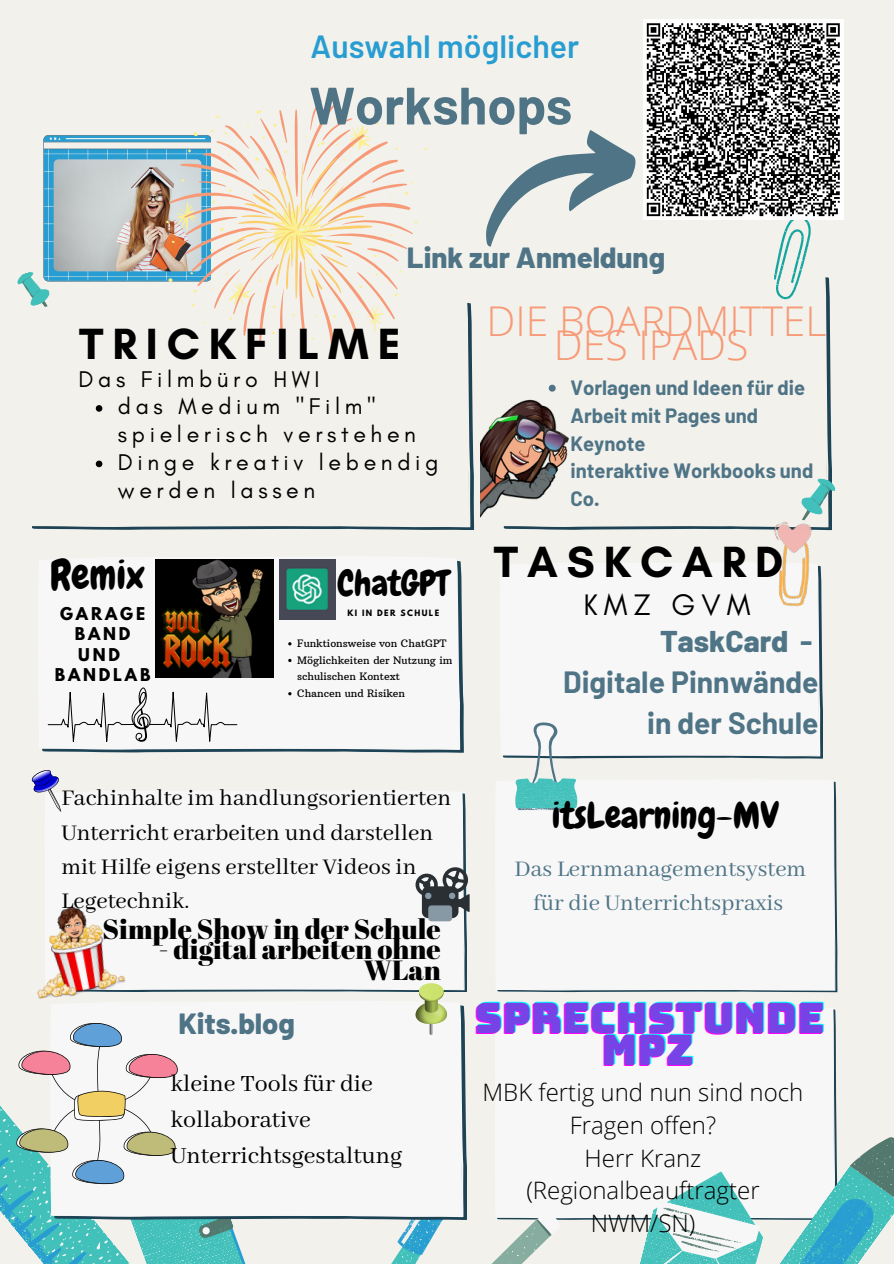
<style>
.page{position:relative;width:894px;height:1264px;background:#fff}
.page>*{position:absolute;margin:0;border:0;box-sizing:border-box;transform-origin:0 0}
.t1{font:700 52.5px "Barlow";color:#4f7486}
.t2{font:700 44.55px "Glacial Indifference";letter-spacing:.2em;color:#000}
.t3{font:42px/31.5px "Bungee";color:#f0f;text-align:center}
.t4{font:41.1px "Chewy";color:#000}
.t5{font:300 40.95px "Open Sans";color:#f79a77}
.t6{font:36.9px "Chewy";color:#000}
.t7{font:34.65px "Chewy";color:#000}
.t8{font:600 32.1px "Barlow";color:#289dd2}
.t9{font:30.3px "Glacial Indifference";letter-spacing:.2em;color:#000}
.t10{font:700 30px/41px "Barlow";color:#4f7486;text-align:right}
.t11{font:800 29.1px "Barlow";color:#4f7486}
.t12{font:27.75px/20.2px "Abril Fatface";color:#000;text-align:right}
.t13{font:25.8px/36px "Abhaya Libre";color:#000}
.t14{font:24.9px/34.3px "Abhaya Libre";color:#000}
.t15{font:24.9px/33.8px "Abhaya Libre";color:#4f7486;text-align:center}
.t16{font:300 24px/32.7px "Open Sans";color:#000;text-align:center}
.t17{font:23.1px/27.8px "Glacial Indifference";letter-spacing:.2em;color:#000}
.t18{font:700 20.25px/27.8px "Barlow";color:#4f7486}
.t19{font:700 15.6px/20.2px "League Spartan";letter-spacing:.18em;color:#000;text-align:center}
.t20{font:10.5px/16.6px "Arbutus Slab";color:#000}
.t21{font:700 7.65px "League Spartan";letter-spacing:.18em;color:#000}
.s1{font-weight:800}
</style>
<div class="page">
<div style="left:0;top:0;width:893px;height:1263px;background:#f2f1ec"></div>
<div style="left:495px;top:1007px;width:339px;height:211px;background:#f7f7f7"></div>
<div style="left:39px;top:557px;width:421px;height:193px;background:#f7f7f7"></div>
<div style="left:500px;top:563px;width:320px;height:193px;background:#f7f7f7"></div>
<div style="left:496px;top:780px;width:339px;height:210px;background:#f7f7f7"></div>
<svg style="left:515px;top:722px;width:62px;height:88px"></svg>
<svg style="left:503px;top:303px;width:325px;height:224px"></svg>
<svg style="left:32px;top:303px;width:438px;height:224px"></svg>
<svg style="left:17px;top:135px;width:142px;height:178px"></svg>
<svg style="left:796px;top:475px;width:40px;height:37px"></svg>
<svg style="left:635px;top:1125px;width:258px;height:138px"></svg>
<svg style="left:363px;top:1161px;width:200px;height:102px"></svg>
<img style="left:752px;top:512px;width:80px;height:99px">
<img style="left:480px;top:350px;width:176px;height:175px">
<div style="left:45px;top:791px;width:419px;height:199px;background:#f7f7f7"></div>
<svg style="left:31px;top:770px;width:31px;height:42px"></svg>
<img style="left:37px;top:877px;width:105px;height:122px">
<svg style="left:415px;top:867px;width:54px;height:51px"></svg>
<div style="left:428px;top:905px;width:24px;height:16px;background:#8899a6;border-radius:3px"></div>
<div style="left:51px;top:1001px;width:412px;height:216px;background:#f7f7f7"></div>
<svg style="left:159px;top:135px;width:268px;height:214px"></svg>
<svg style="left:169px;top:100px;width:244px;height:255px"></svg>
<svg style="left:232px;top:158px;width:140px;height:140px"></svg>
<svg style="left:429px;top:1014px;width:4px;height:21px"></svg>
<svg style="left:415px;top:983px;width:32px;height:41px"></svg>
<div style="left:642px;top:19px;width:201px;height:201px;background:#fff"></div>
<svg style="left:467px;top:22px;width:373px;height:281px"></svg>
<svg style="left:48px;top:687px;width:189px;height:54px"></svg>
<img style="left:155px;top:559px;width:118px;height:119px">
<img style="left:279px;top:559px;width:57px;height:60px">
<svg style="left:0;top:1022px;width:252px;height:241px"></svg>
<svg style="left:548px;top:385px;width:7px;height:6px"></svg>
<svg style="left:548px;top:468px;width:7px;height:7px"></svg>
<svg style="left:96px;top:405px;width:6px;height:7px"></svg>
<svg style="left:96px;top:460px;width:6px;height:7px"></svg>
<p class="t8" style="left:310px;top:26px;width:270px">Auswahl möglicher</p>
<h1 class="t1" style="left:309px;top:72px;width:264px">Workshops</h1>
<p class="t11" style="left:407px;top:239px;width:259px">Link zur Anmeldung</p>
<h2 class="t2" style="left:79px;top:316px;width:323px">TRICKFILME</h2>
<p class="t17" style="left:118px;top:392px;width:322px">das Medium "Film" spielerisch verstehen<br>Dinge kreativ lebendig werden lassen</p>
<p class="t17" style="left:79px;top:364px;width:242px">Das Filmbüro HWI</p>
<h3 class="t4" style="left:50px;top:549px;width:96px">Remix</h3>
<p class="t19" style="left:55px;top:605px;width:97px">GARAGE<br>BAND<br>UND<br>BANDLAB</p>
<h3 class="t7" style="left:337px;top:560px;width:113px">ChatGPT</h3>
<p class="t21" style="left:347px;top:609px;width:93px">KI IN DER SCHULE</p>
<p class="t20" style="left:297px;top:635px;width:157px">Funktionsweise von ChatGPT<br>Möglichkeiten der Nutzung im schulischen Kontext<br>Chancen und Risiken</p>
<p class="t14" style="left:61px;top:781px;width:391px">Fachinhalte im handlungsorientierten<br>Unterricht erarbeiten und darstellen mit Hilfe eigens erstellter Videos in<br>Legetechnik.</p>
<p class="t12" style="left:103px;top:918px;width:340px">Simple Show in der Schule</p>
<p class="t12" style="left:159px;top:938px;width:283px">- digital arbeiten ohne<br>WLan</p>
<p class="t11" style="left:178px;top:1005px;width:118px">Kits.blog</p>
<p class="t13" style="left:170px;top:1066px;width:233px">kleine Tools für die kollaborative<br>Unterrichtsgestaltung</p>
<h3 class="t5" style="left:486px;top:292px;width:341px">DIE BOARDMITTEL</h3>
<h3 class="t5" style="left:553px;top:316px;width:196px">DES IPADS</h3>
<p class="t18" style="left:570px;top:373px;width:244px">Vorlagen und Ideen für die<br>Arbeit mit Pages und<br>Keynote<br>interaktive Workbooks und<br>Co.</p>
<h2 class="t2" style="left:494px;top:535px;width:291px">TASKCARD</h2>
<p class="t9" style="left:583px;top:586px;width:168px">KMZ GVM</p>
<p class="t10" style="left:563px;top:620px;width:257px"><span class="s1">TaskCard</span> -<br>Digitale Pinnwände in der Schule</p>
<h3 class="t6" style="left:551px;top:791px;width:228px">itsLearning-MV</h3>
<p class="t15" style="left:514px;top:853px;width:293px">Das Lernmanagementsystem für die Unterrichtspraxis</p>
<h3 class="t3" style="left:474px;top:1003px;width:351px">SPRECHSTUNDE<br>MPZ</h3>
<p class="t16" style="left:482px;top:1075px;width:322px">MBK fertig und nun sind noch<br>Fragen offen?<br>Herr Kranz (Regionalbeauftragter<br>NWM/SN)</p>
</div>
